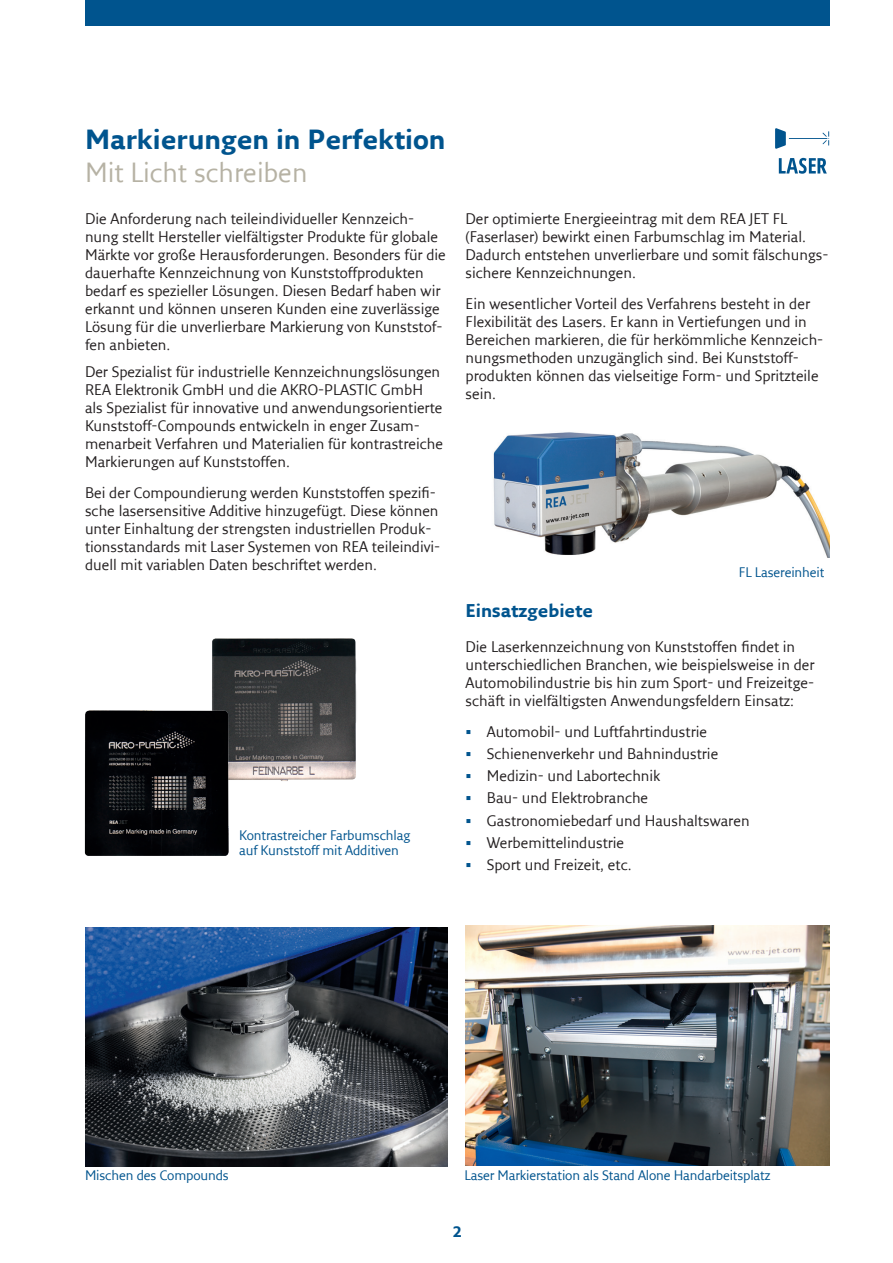
<style>
.page{position:relative;width:893px;height:1263px;background:#fff}
.page>*{position:absolute;margin:0;border:0;box-sizing:border-box;transform-origin:0 0}
.t1{font:700 27px "Fresco Sans LF";color:#00548e}
.t2{font:27px "Fresco Sans LF";color:#b6b2a4}
.t3{font:700 18px "Fresco Sans LF";color:#00548e}
.t4{font:15px/18px "Fresco Sans LF";color:#231f20}
.t5{font:700 15px "Fresco Sans LF";color:#00548e}
.t6{font:13.5px/15px "Fresco Sans LF";letter-spacing:-.01em;color:#00548e}
</style>
<div class="page">
<div style="left:85px;top:0;width:744px;height:26px;background:#00548e"></div>
<img style="left:493px;top:432px;width:336px;height:125px">
<img style="left:85px;top:927px;width:363px;height:239px">
<img style="left:466px;top:926px;width:363px;height:240px">
<svg style="left:779px;top:158px;width:48px;height:16px"></svg>
<svg style="left:775px;top:128px;width:11px;height:21px"></svg>
<hr style="left:789px;top:138px;width:38px;height:1px;background:#00548e">
<svg style="left:822px;top:131px;width:7px;height:15px"></svg>
<img style="left:212px;top:638px;width:145px;height:143px">
<img style="left:84px;top:698px;width:173px;height:158px">
<h1 class="t1" style="left:85px;top:122px;width:362px">Markierungen in Perfektion</h1>
<h1 class="t2" style="left:85px;top:155px;width:224px">Mit Licht schreiben</h1>
<p class="t4" style="left:85px;top:210px;width:362px">Die Anforderung nach teileindividueller Kennzeich&shy;nung stellt Hersteller vielfältigster Produkte für globale Märkte vor große Herausforderungen. Besonders für die dauerhafte Kennzeichnung von Kunststoffprodukten bedarf es spezieller Lösungen. Diesen Bedarf haben wir erkannt und können unseren Kunden eine zuverlässige Lösung für die unverlierbare Markierung von Kunststof&shy;fen anbieten.</p>
<p class="t4" style="left:85px;top:362px;width:360px">Der Spezialist für industrielle Kennzeichnungslösungen REA Elektronik GmbH und die AKRO-PLASTIC GmbH als Spezialist für innovative und anwendungsorientierte Kunststoff-Compounds entwickeln in enger Zusam&shy;menarbeit Verfahren und Materialien für kontrastreiche Markierungen auf Kunststoffen.</p>
<p class="t4" style="left:85px;top:483px;width:357px">Bei der Compoundierung werden Kunststoffen spezifi&shy;sche lasersensitive Additive hinzugefügt. Diese können unter Einhaltung der strengsten industriellen Produk&shy;tionsstandards mit Laser Systemen von REA teileindivi&shy;duell mit variablen Daten beschriftet werden.</p>
<p class="t6" style="left:239px;top:828px;width:173px">Kontrastreicher Farbumschlag auf Kunststoff mit Additiven</p>
<p class="t4" style="left:466px;top:210px;width:364px">Der optimierte Energieeintrag mit dem REA JET FL (Faserlaser) bewirkt einen Farbumschlag im Material.<br>Dadurch entstehen unverlierbare und somit fälschungs&shy;sichere Kennzeichnungen.</p>
<p class="t4" style="left:466px;top:294px;width:359px">Ein wesentlicher Vorteil des Verfahrens besteht in der Flexibilität des Lasers. Er kann in Vertiefungen und in Bereichen markieren, die für herkömmliche Kennzeich&shy;nungsmethoden unzugänglich sind. Bei Kunststoff&shy;produkten können das vielseitige Form- und Spritzteile sein.</p>
<p class="t6" style="left:739px;top:565px;width:87px">FL Lasereinheit</p>
<p class="t3" style="left:466px;top:599px;width:129px">Einsatzgebiete</p>
<p class="t4" style="left:466px;top:637px;width:350px">Die Laserkennzeichnung von Kunststoffen findet in unterschiedlichen Branchen, wie beispielsweise in der Automobilindustrie bis hin zum Sport- und Freizeitge&shy;schäft in vielfältigsten Anwendungsfeldern Einsatz:</p>
<p class="t4" style="left:487px;top:720px;width:264px;line-height:22.2px">Automobil- und Luftfahrtindustrie<br>Schienenverkehr und Bahnindustrie<br>Medizin- und Labortechnik<br>Bau- und Elektrobranche<br>Gastronomiebedarf und Haushaltswaren<br>Werbemittelindustrie<br>Sport und Freizeit, etc.</p>
<p class="t6" style="left:85px;top:1167px;width:145px">Mischen des Compounds</p>
<p class="t6" style="left:465px;top:1167px;width:307px">Laser Markierstation als Stand Alone Handarbeitsplatz</p>
<p class="t5" style="left:453px;top:1222px;width:10px">2</p>
</div>
